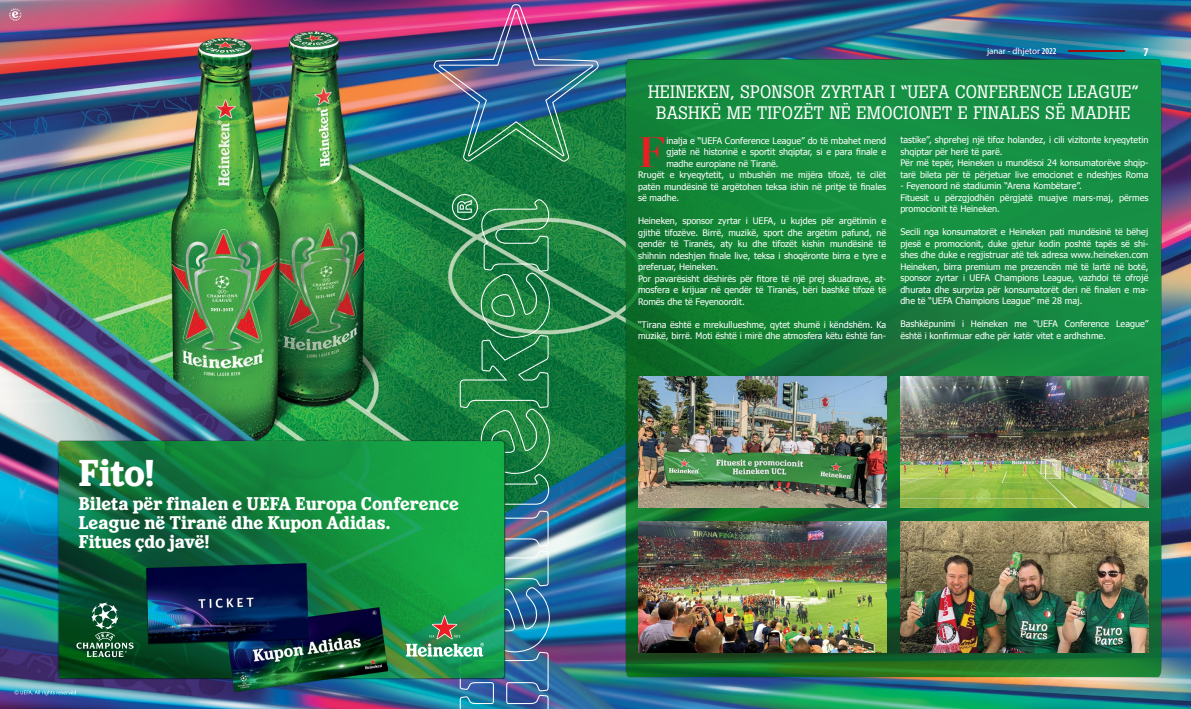
<style>
.page{position:relative;width:1191px;height:709px;background:#fff}
.page>*{position:absolute;margin:0;border:0;box-sizing:border-box;transform-origin:0 0}
.t1{font:700 41.3px "Didot";color:#ed1d24}
.t2{font:700 32.7px "Heineken Serif 18";color:#fff}
.t3{font:18px/21.6px "Boton";letter-spacing:.015em;color:#fff;text-align:center}
.t4{font:700 16.1px/19.3px "Heineken Serif 18";letter-spacing:-.01em;color:#fff}
.t5{font:700 condensed 12px "Myriad Pro";color:#fff}
.t6{font:9px/11.5px "Tahoma";color:#fff}
.t7{font:9px "Myriad Pro";color:#fff}
.s1{font-weight:600;font-stretch:condensed}
</style>
<div class="page">
<img style="left:0;top:0;width:1191px;height:709px">
<hr style="left:1067px;top:51px;width:57px;height:1px;background:#9e0b0f">
<img style="left:433px;top:4px;width:166px;height:158px">
<img style="left:58px;top:441px;width:348px;height:237px">
<svg style="left:15px;top:690px;width:61px;height:5px"></svg>
<img style="left:146px;top:564px;width:241px;height:127px">
<svg style="left:9px;top:8px;width:12px;height:13px"></svg>
<img style="left:406px;top:194px;width:146px;height:515px">
<svg style="left:76px;top:602px;width:58px;height:55px;background:#2a6545"></svg>
<svg style="left:626px;top:60px;width:535px;height:617px;background:#15843b"></svg>
<img style="left:638px;top:522px;width:248px;height:131px">
<img style="left:900px;top:376px;width:248px;height:131px">
<img style="left:900px;top:521px;width:248px;height:131px">
<img style="left:638px;top:376px;width:248px;height:131px">
<h2 class="t2" style="left:78px;top:449px;width:78px">Fito!</h2>
<h3 class="t4" style="left:78px;top:494px;width:382px">Bileta për finalen e UEFA Europa Conference<br>League në Tiranë dhe Kupon Adidas.<br>Fitues çdo javë!</h3>
<p class="t7" style="left:987px;top:45px;width:71px">janar - dhjetor <span class="s1">2022</span></p>
<h3 class="t5" style="left:1143px;top:45px;width:7px">7</h3>
<h3 class="t3" style="left:648px;top:81px;width:492px">HEINEKEN, SPONSOR ZYRTAR I “UEFA CONFERENCE LEAGUE”<br>BASHKË ME TIFOZËT NË EMOCIONET E FINALES SË MADHE</h3>
<p class="t6" style="left:900px;top:134px;width:250px">tastike”, shprehej një tifoz holandez, i cili vizitonte kryeqytetin shqiptar për herë të parë.<br>Për më tepër, Heineken u mundësoi 24 konsumatorëve shqip&shy;tarë bileta për të përjetuar live emocionet e ndeshjes Roma</p>
<p class="t6" style="left:900px;top:180px;width:250px">- Feyenoord në stadiumin “Arena Kombëtare”.<br>Fituesit u përzgjodhën përgjatë muajve mars-maj, përmes promocionit të Heineken.</p>
<p class="t6" style="left:900px;top:226px;width:250px;text-align:justify">Secili nga konsumatorët e Heineken pati mundësinë të bëhej pjesë e promocionit, duke gjetur kodin poshtë tapës së shi&shy;shes dhe duke e regjistruar atë tek adresa www.heineken.com Heineken, birra premium me prezencën më të lartë në botë, sponsor zyrtar i UEFA Champions League, vazhdoi të ofrojë dhurata dhe surpriza për konsumatorët deri në finalen e ma&shy;dhe të “UEFA Champions League” më 28 maj.</p>
<p class="t6" style="left:900px;top:318px;width:250px">Bashkëpunimi i Heineken me “UEFA Conference League” është i konfirmuar edhe për katër vitet e ardhshme.</p>
<h1 class="t1" style="left:638px;top:126px;width:30px">F</h1>
<p class="t6" style="left:666px;top:134px;width:221px">inalja e “UEFA Conference League” do të mbahet mend</p>
<p class="t6" style="left:666px;top:146px;width:221px">gjatë në historinë e sportit shqiptar, si e para finale e</p>
<p class="t6" style="left:666px;top:157px;width:114px">madhe europiane në Tiranë.</p>
<p class="t6" style="left:638px;top:169px;width:250px">Rrugët e kryeqytetit, u mbushën me mijëra tifozë, të cilët</p>
<p class="t6" style="left:638px;top:180px;width:250px">patën mundësinë të argëtohen teksa ishin në pritje të finales</p>
<p class="t6" style="left:638px;top:192px;width:43px">së madhe.</p>
<p class="t6" style="left:638px;top:215px;width:250px">Heineken, sponsor zyrtar i UEFA, u kujdes për argëtimin e gjithë tifozëve. Birrë, muzikë, sport dhe argëtim pafund, në qendër të Tiranës, aty ku dhe tifozët kishin mundësinë të shihnin ndeshjen finale live, teksa i shoqëronte birra e tyre e preferuar, Heineken.<br>Por pavarësisht dëshirës për fitore të një prej skuadrave, at&shy;mosfera e krijuar në qendër të Tiranës, bëri bashkë tifozë të Romës dhe të Feyenoordit.</p>
<p class="t6" style="left:638px;top:318px;width:250px">“Tirana është e mrekullueshme, qytet shumë i këndshëm. Ka muzikë, birrë. Moti është i mirë dhe atmosfera këtu është fan-</p>
</div>
